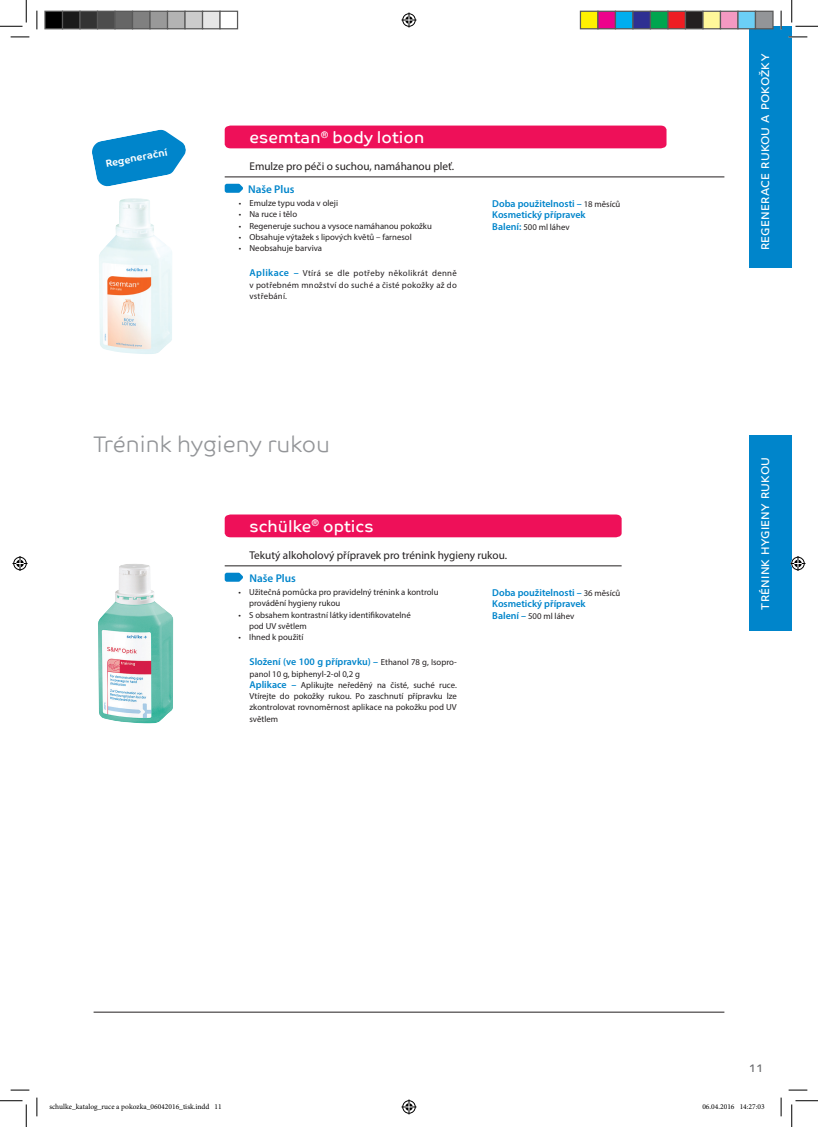
<style>
.page{position:relative;width:818px;height:1127px;background:#fff}
.page>*{position:absolute;margin:0;border:0;box-sizing:border-box;transform-origin:0 0}
.t1{font:22.5px "Co Text Lt";color:#939598}
.t2{font:16.25px "Co Text";letter-spacing:.005em;color:#fff}
.t3{font:11.25px "Myriad Pro";color:#231f20}
.t4{font:11.25px "Co Text";letter-spacing:.015em;color:#fff}
.t5{font:600 11.25px "Myriad Pro";color:#0085cb}
.t6{font:11.25px "Co Text";color:#6c6d70}
.t7{font:600 10px/11.2px "Myriad Pro";color:#0085cb}
.t8{font:700 10px "Co Text";color:#fff}
.t9{font:8.75px/11.2px "Myriad Pro";color:#231f20}
.t10{font:7.5px "Minion Pro";color:#000}
.s1{font-weight:600;font-size:10px;color:#0085cb}
.s2{font-weight:400;font-size:8.75px;color:#231f20}
</style>
<div class="page">
<div style="left:749px;top:26px;width:43px;height:241px;background:#0085cb"></div>
<div style="left:749px;top:436px;width:43px;height:194px;background:#0085cb"></div>
<hr style="left:94px;top:1011px;width:630px;height:1px;background:#231f20">
<div style="left:225px;top:125px;width:441px;height:23px;background:#ee1059"></div>
<hr style="left:225px;top:177px;width:499px;height:1px;background:#231f20">
<svg style="left:225px;top:184px;width:18px;height:9px"></svg>
<img style="left:99px;top:198px;width:73px;height:156px">
<div style="left:225px;top:514px;width:397px;height:23px;background:#ee1059"></div>
<hr style="left:225px;top:565px;width:397px;height:1px;background:#231f20">
<svg style="left:225px;top:572px;width:18px;height:9px"></svg>
<img style="left:98px;top:564px;width:75px;height:159px">
<svg style="left:92px;top:130px;width:94px;height:57px"></svg>
<svg style="left:11px;top:36px;width:18px;height:2px"></svg>
<svg style="left:788px;top:36px;width:19px;height:2px"></svg>
<svg style="left:11px;top:1089px;width:18px;height:1px"></svg>
<svg style="left:788px;top:1089px;width:19px;height:1px"></svg>
<svg style="left:36px;top:11px;width:2px;height:18px"></svg>
<svg style="left:36px;top:1097px;width:2px;height:18px"></svg>
<svg style="left:780px;top:11px;width:2px;height:18px"></svg>
<svg style="left:780px;top:1097px;width:2px;height:18px"></svg>
<svg style="left:0;top:0;width:27px;height:27px"></svg>
<svg style="left:0;top:1100px;width:27px;height:26px"></svg>
<svg style="left:791px;top:0;width:27px;height:27px"></svg>
<svg style="left:791px;top:1100px;width:27px;height:26px"></svg>
<svg style="left:401px;top:13px;width:15px;height:15px"></svg>
<svg style="left:401px;top:1099px;width:15px;height:15px"></svg>
<svg style="left:13px;top:556px;width:15px;height:15px"></svg>
<svg style="left:790px;top:556px;width:15px;height:15px"></svg>
<div style="left:45px;top:11px;width:18px;height:18px;background:#000"></div>
<div style="left:44px;top:11px;width:19px;height:18px;border:1px solid #595959"></div>
<div style="left:63px;top:11px;width:17px;height:18px;background:#1a1a1a"></div>
<div style="left:62px;top:11px;width:19px;height:18px;border:1px solid #595959"></div>
<div style="left:80px;top:11px;width:18px;height:18px;background:#333"></div>
<div style="left:79px;top:11px;width:19px;height:18px;border:1px solid #595959"></div>
<div style="left:98px;top:11px;width:17px;height:18px;background:#4d4d4d"></div>
<div style="left:97px;top:11px;width:19px;height:18px;border:1px solid #595959"></div>
<div style="left:115px;top:11px;width:18px;height:18px;background:#666"></div>
<div style="left:114px;top:11px;width:19px;height:18px;border:1px solid #595959"></div>
<div style="left:133px;top:11px;width:17px;height:18px;background:#808080"></div>
<div style="left:132px;top:11px;width:19px;height:18px;border:1px solid #595959"></div>
<div style="left:150px;top:11px;width:18px;height:18px;background:#999"></div>
<div style="left:149px;top:11px;width:19px;height:18px;border:1px solid #595959"></div>
<div style="left:168px;top:11px;width:17px;height:18px;background:#b3b3b3"></div>
<div style="left:167px;top:11px;width:19px;height:18px;border:1px solid #595959"></div>
<div style="left:185px;top:11px;width:18px;height:18px;background:#ccc"></div>
<div style="left:184px;top:11px;width:19px;height:18px;border:1px solid #595959"></div>
<div style="left:203px;top:11px;width:17px;height:18px;background:#e6e6e6"></div>
<div style="left:202px;top:11px;width:19px;height:18px;border:1px solid #595959"></div>
<div style="left:219px;top:11px;width:19px;height:18px;border:1px solid #595959"></div>
<div style="left:580px;top:11px;width:18px;height:18px;background:#fff101"></div>
<div style="left:580px;top:11px;width:18px;height:18px;border:1px solid #595959"></div>
<div style="left:598px;top:11px;width:17px;height:18px;background:#ed028c"></div>
<div style="left:597px;top:11px;width:19px;height:18px;border:1px solid #595959"></div>
<div style="left:615px;top:11px;width:18px;height:18px;background:#00aeef"></div>
<div style="left:615px;top:11px;width:18px;height:18px;border:1px solid #595959"></div>
<div style="left:633px;top:11px;width:17px;height:18px;background:#2e3092"></div>
<div style="left:632px;top:11px;width:19px;height:18px;border:1px solid #595959"></div>
<div style="left:650px;top:11px;width:18px;height:18px;background:#00a54f"></div>
<div style="left:650px;top:11px;width:18px;height:18px;border:1px solid #595959"></div>
<div style="left:668px;top:11px;width:17px;height:18px;background:#ee1d23"></div>
<div style="left:667px;top:11px;width:19px;height:18px;border:1px solid #595959"></div>
<div style="left:685px;top:11px;width:18px;height:18px;background:#231f20"></div>
<div style="left:685px;top:11px;width:18px;height:18px;border:1px solid #595959"></div>
<div style="left:703px;top:11px;width:17px;height:18px;background:#fff79a"></div>
<div style="left:702px;top:11px;width:19px;height:18px;border:1px solid #595959"></div>
<div style="left:720px;top:11px;width:18px;height:18px;background:#f499c2"></div>
<div style="left:720px;top:11px;width:18px;height:18px;border:1px solid #595959"></div>
<div style="left:738px;top:11px;width:17px;height:18px;background:#6bcff6"></div>
<div style="left:737px;top:11px;width:19px;height:18px;border:1px solid #595959"></div>
<div style="left:755px;top:11px;width:18px;height:18px;background:#939598"></div>
<div style="left:755px;top:11px;width:18px;height:18px;border:1px solid #595959"></div>
<p class="t8" style="left:104px;top:158px;width:64px;rotate:-11deg">Regenerační</p>
<h2 class="t2" style="left:249px;top:128px;width:176px">esemtan<sup>®</sup> body lotion</h2>
<p class="t3" style="left:249px;top:159px;width:206px">Emulze pro péči o suchou, namáhanou pleť.</p>
<p class="t5" style="left:248px;top:181px;width:48px">Naše Plus</p>
<p class="t9" style="left:239px;top:197px;width:101px">• Emulze typu voda v oleji</p>
<p class="t9" style="left:239px;top:209px;width:60px">• Na ruce i tělo</p>
<p class="t9" style="left:239px;top:220px;width:195px">• Regeneruje suchou a vysoce namáhanou pokožku</p>
<p class="t9" style="left:239px;top:231px;width:174px">• Obsahuje výtažek s lipových květů – farnesol</p>
<p class="t9" style="left:239px;top:242px;width:85px">• Neobsahuje barviva</p>
<p class="t9" style="left:249px;top:267px;width:209px;text-align:justify"><span class="s1">Aplikace –</span> Vtírá se dle potřeby několikrát denně v potřebném množství do suché a čisté pokožky až do vstřebání.</p>
<p class="t7" style="left:492px;top:198px;width:130px">Doba použitelnosti – <span class="s2">18 měsíců<br></span>Kosmetický přípravek</p>
<p class="t9" style="left:492px;top:221px;width:79px"><span class="s1">Balení:</span> 500 ml láhev</p>
<h1 class="t1" style="left:93px;top:431px;width:238px">Trénink hygieny rukou</h1>
<h2 class="t2" style="left:249px;top:516px;width:126px">schülke<sup>®</sup> optics</h2>
<p class="t3" style="left:249px;top:548px;width:259px">Tekutý alkoholový přípravek pro trénink hygieny rukou.</p>
<p class="t5" style="left:249px;top:570px;width:48px">Naše Plus</p>
<p class="t9" style="left:249px;top:586px;width:191px;text-indent:-11px">• Užitečná pomůcka pro pravidelný trénink a kontrolu provádění hygieny rukou</p>
<p class="t9" style="left:249px;top:608px;width:163px;text-indent:-11px">• S obsahem kontrastní látky identifikovatelné pod UV světlem</p>
<p class="t9" style="left:238px;top:631px;width:66px">• Ihned k použití</p>
<p class="t7" style="left:249px;top:656px;width:209px">Složení (ve 100 g přípravku) – <span class="s2">Ethanol 78 g, Isopro-</span></p>
<p class="t9" style="left:249px;top:667px;width:209px">panol 10 g, biphenyl-2-ol 0,2 g<br><span class="s1">Aplikace –</span> Aplikujte neředěný na čisté, suché ruce.<br>Vtírejte do pokožky rukou. Po zaschnutí přípravku lze zkontrolovat rovnoměrnost aplikace na pokožku pod UV světlem</p>
<p class="t7" style="left:492px;top:586px;width:130px">Doba použitelnosti – <span class="s2">36 měsíců<br></span>Kosmetický přípravek</p>
<p class="t9" style="left:492px;top:609px;width:84px"><span class="s1">Balení –</span> 500 ml láhev</p>
<p class="t4" style="left:758px;top:250px;width:198px;rotate:-90deg">REGENERACE RUKOU A POKOŽKY</p>
<p class="t4" style="left:758px;top:609px;width:154px;rotate:-90deg">TRÉNINK HYGIENY RUKOU</p>
<p class="t6" style="left:749px;top:1061px;width:16px">11</p>
<p class="t10" style="left:49px;top:1101px;width:174px">schulke_katalog_ruce a pokozka_06042016_tisk.indd 11</p>
<p class="t10" style="left:702px;top:1101px;width:64px">06.04.2016 14:27:03</p>
</div>
